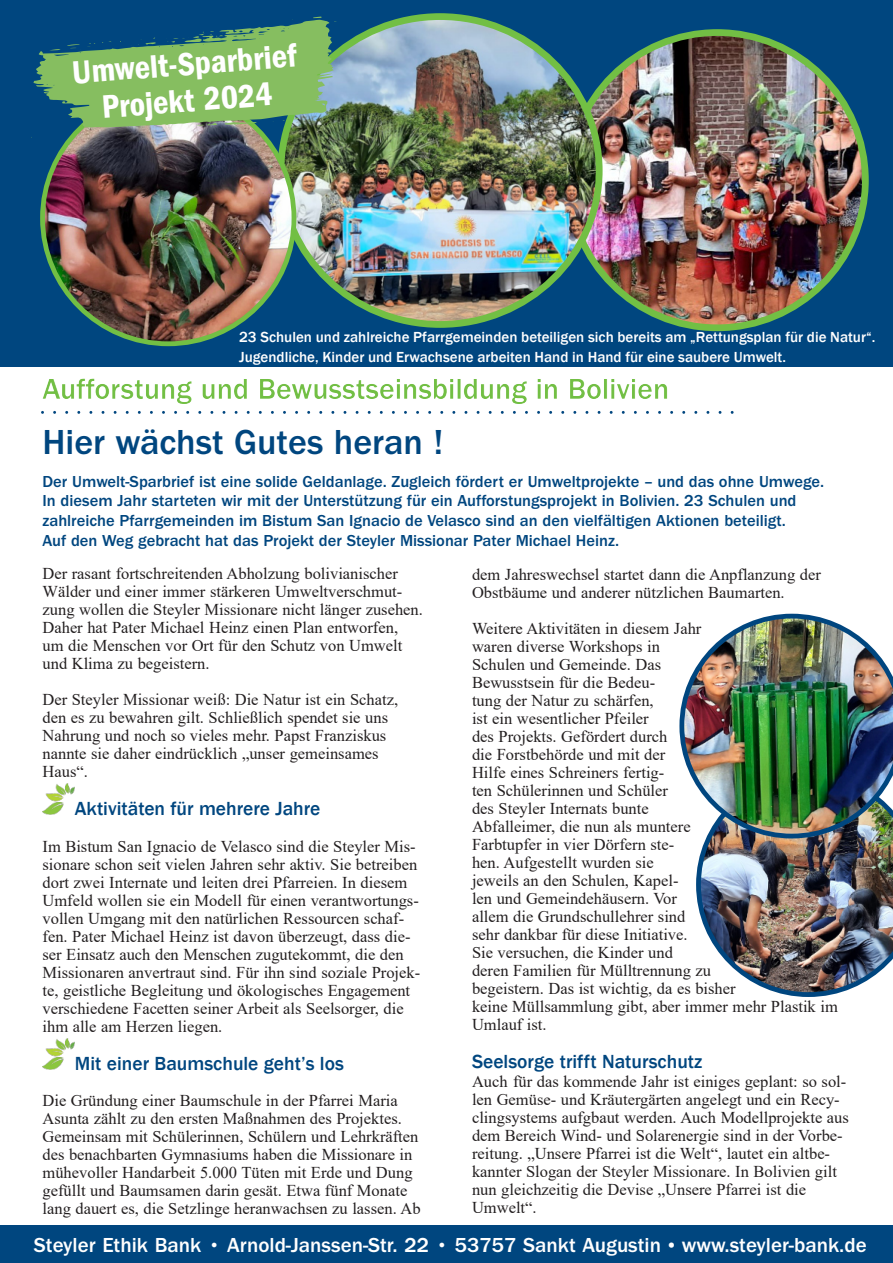
<style>
.page{position:relative;width:893px;height:1263px;background:#fff}
.page>*{position:absolute;margin:0;border:0;box-sizing:border-box;transform-origin:0 0}
.t1{font:500 36px "ITC Franklin Gothic Std";color:#00467f}
.t2{font:33.75px/36.8px "ITC Franklin Gothic Std Dm Cd";color:#fff;text-align:center}
.t3{font:500 30px "ITC Franklin Gothic Std";color:#72bf44}
.t4{font:500 21px "ITC Franklin Gothic Std";color:#fff}
.t5{font:500 19.5px "Franklin Gothic";color:#00467f}
.t6{font:16.5px/18px "Times New Roman";color:#231f20}
.t7{font:500 16.5px/19.8px "ITC Franklin Gothic Std";color:#00467f}
.t8{font:500 15px/19.5px "Franklin Gothic";color:#fff}
.s1{font-family:"Times New Roman";font-weight:400}
</style>
<div class="page">
<div style="left:0;top:0;width:893px;height:367px;background:#00467f"></div>
<img style="left:569px;top:33px;width:296px;height:295px;border-radius:50%">
<img style="left:281px;top:17px;width:318px;height:306px;border-radius:50%">
<img style="left:43px;top:138px;width:251px;height:203px">
<svg style="left:31px;top:17px;width:305px;height:121px"></svg>
<img style="left:43px;top:1038px;width:32px;height:32px">
<img style="left:43px;top:783px;width:32px;height:32px">
<svg style="left:43px;top:411px;width:691px;height:3px"></svg>
<div style="left:0;top:1225px;width:893px;height:38px;background:#00467f"></div>
<img style="left:696px;top:838px;width:197px;height:159px">
<img style="left:679px;top:614px;width:214px;height:224px">
<h2 class="t2" style="left:71px;top:58px;width:227px;rotate:-4deg">Umwelt-Sparbrief<br>Projekt 2024</h2>
<p class="t8" style="left:239px;top:328px;width:638px">23 Schulen und zahlreiche Pfarrgemeinden beteiligen sich bereits am „Rettungsplan für die Natur“.<br>Jugendliche, Kinder und Erwachsene arbeiten Hand in Hand für eine saubere Umwelt.</p>
<h3 class="t3" style="left:43px;top:378px;width:628px">Aufforstung und Bewusstseinsbildung in Bolivien</h3>
<h1 class="t1" style="left:43px;top:430px;width:402px">Hier wächst Gutes heran !</h1>
<p class="t7" style="left:43px;top:473px;width:783px">Der Umwelt-Sparbrief ist eine solide Geldanlage. Zugleich fördert er Umweltprojekte – und das ohne Umwege.<br>In diesem Jahr starteten wir mit der Unterstützung für ein Aufforstungsprojekt in Bolivien. 23 Schulen und zahlreiche Pfarrgemeinden im Bistum San Ignacio de Velasco sind an den vielfältigen Aktionen beteiligt.<br>Auf den Weg gebracht hat das Projekt der Steyler Missionar Pater Michael Heinz.</p>
<p class="t6" style="left:43px;top:566px;width:382px">Der rasant fortschreitenden Abholzung bolivianischer Wälder und einer immer stärkeren Umweltverschmut&shy;zung wollen die Steyler Missionare nicht länger zusehen.<br>Daher hat Pater Michael Heinz einen Plan entworfen, um die Menschen vor Ort für den Schutz von Umwelt und Klima zu begeistern.</p>
<p class="t6" style="left:43px;top:692px;width:357px">Der Steyler Missionar weiß: Die Natur ist ein Schatz, den es zu bewahren gilt. Schließlich spendet sie uns Nahrung und noch so vieles mehr. Papst Franziskus nannte sie daher eindrücklich „unser gemeinsames Haus“.</p>
<p class="t5" style="left:75px;top:801px;width:247px">Aktivitäten für mehrere Jahre</p>
<p class="t6" style="left:43px;top:839px;width:379px">Im Bistum San Ignacio de Velasco sind die Steyler Mis&shy;sionare schon seit vielen Jahren sehr aktiv. Sie betreiben dort zwei Internate und leiten drei Pfarreien. In diesem Umfeld wollen sie ein Modell für einen verantwortungs&shy;vollen Umgang mit den natürlichen Ressourcen schaf&shy;fen. Pater Michael Heinz ist davon überzeugt, dass die&shy;ser Einsatz auch den Menschen zugutekommt, die den Missionaren anvertraut sind. Für ihn sind soziale Projek&shy;te, geistliche Begleitung und ökologisches Engagement verschiedene Facetten seiner Arbeit als Seelsorger, die ihm alle am Herzen liegen.</p>
<p class="t5" style="left:75px;top:1056px;width:271px">Mit einer Baumschule geht’s los</p>
<p class="t6" style="left:43px;top:1093px;width:380px">Die Gründung einer Baumschule in der Pfarrei Maria Asunta zählt zu den ersten Maßnahmen des Projektes.<br>Gemeinsam mit Schülerinnen, Schülern und Lehrkräften des benachbarten Gymnasiums haben die Missionare in mühevoller Handarbeit 5.000 Tüten mit Erde und Dung gefüllt und Baumsamen darin gesät. Etwa fünf Monate lang dauert es, die Setzlinge heranwachsen zu lassen. Ab</p>
<p class="t6" style="left:472px;top:567px;width:350px">dem Jahreswechsel startet dann die Anpflanzung der<br>Obstbäume und anderer nützlichen Baumarten.</p>
<p class="t6" style="left:472px;top:621px;width:367px">Weitere Aktivitäten in diesem Jahr<br>waren diverse Workshops in<br>Schulen und Gemeinde. Das<br>Bewusstsein für die Bedeu-<br>tung der Natur zu schärfen,<br>ist ein wesentlicher Pfeiler<br>des Projekts. Gefördert durch<br>die Forstbehörde und mit der<br>Hilfe eines Schreiners fertig-<br>ten Schülerinnen und Schüler<br>des Steyler Internats bunte<br>Abfalleimer, die nun als muntere<br>Farbtupfer in vier Dörfern ste-<br>hen. Aufgestellt wurden sie<br>jeweils an den Schulen, Kapel-<br>len und Gemeindehäusern. Vor<br>allem die Grundschullehrer sind<br>sehr dankbar für diese Initiative.<br>Sie versuchen, die Kinder und<br>deren Familien für Mülltrennung zu<br>begeistern. Das ist wichtig, da es bisher<br>keine Müllsammlung gibt, aber immer mehr Plastik im<br>Umlauf ist.</p>
<p class="t5" style="left:472px;top:1054px;width:232px">Seelsorge trifft Naturschutz</p>
<p class="t6" style="left:472px;top:1074px;width:378px">Auch für das kommende Jahr ist einiges geplant: so sol&shy;len Gemüse- und Kräutergärten angelegt und ein Recy&shy;clingsystems aufgbaut werden. Auch Modellprojekte aus dem Bereich Wind- und Solarenergie sind in der Vorbe&shy;reitung. „Unsere Pfarrei ist die Welt“, lautet ein altbe&shy;kannter Slogan der Steyler Missionare. In Bolivien gilt nun gleichzeitig die Devise „Unsere Pfarrei ist die Umwelt“.</p>
<p class="t4" style="left:34px;top:1237px;width:834px">Steyler Ethik Bank • Arnold-Janssen-Str. 22 • 53757 Sankt Augustin <span class="s1">•</span> www.steyler-bank.de</p>
</div>
